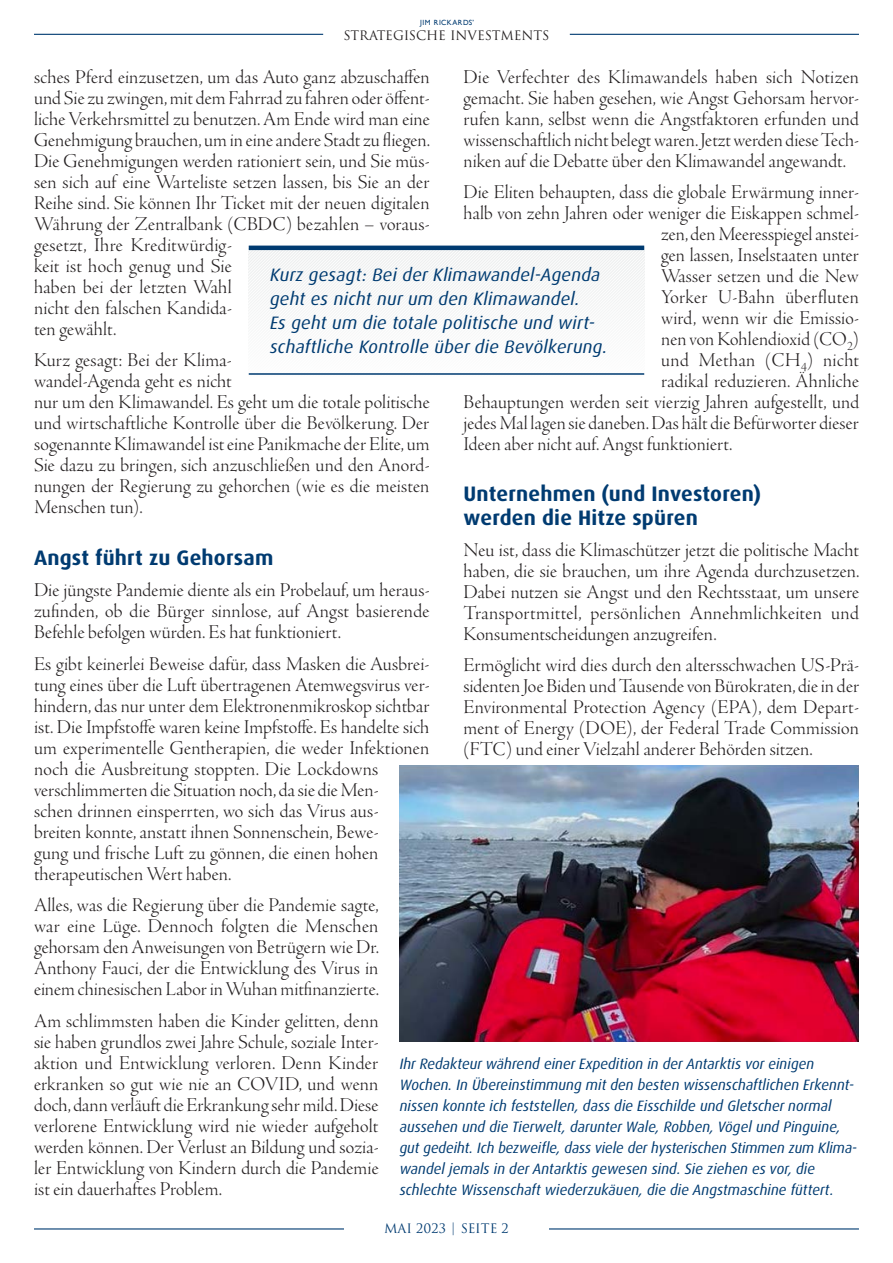
<style>
.page{position:relative;width:893px;height:1263px;background:#fff}
.page>*{position:absolute;margin:0;border:0;box-sizing:border-box;transform-origin:0 0}
.t1{font:700 21px/24px "Dax Pro";letter-spacing:.01em;color:#003b71}
.t2{font:20.25px/21px "Adobe Jenson Pro Lt Disp";letter-spacing:.01em;color:#231f20;text-align:justify}
.t3{font:italic 18px/24px "Dax Pro";letter-spacing:.01em;color:#003b71}
.t4{font:italic 15px/21px "Dax Pro";color:#003b71}
.t5{font:12.75px "Trajan Pro 3";letter-spacing:-.01em;color:#231f20}
.t6{font:12.75px "Trajan Pro 3";color:#003b71}
.t7{font:7.5px "Gill Sans";letter-spacing:.07em;color:#003b71}
</style>
<div class="page">
<hr style="left:34px;top:1228px;width:825px;height:1px;background:#003b71">
<hr style="left:34px;top:34px;width:289px;height:1px;background:#003b71">
<hr style="left:570px;top:34px;width:289px;height:1px;background:#003b71">
<div style="left:344px;top:1224px;width:205px;height:9px;background:#fff"></div>
<div style="left:249px;top:250px;width:395px;height:69px;background:#f5f6f6"></div>
<hr style="left:249px;top:246px;width:395px;height:4px;background:#003b71">
<hr style="left:249px;top:373px;width:395px;height:2px;background:#003b71">
<img style="left:400px;top:765px;width:459px;height:277px">
<p class="t7" style="left:420px;top:18px;width:56px">JIM RICKARDS’</p>
<p class="t5" style="left:343px;top:26px;width:207px">STRATEGISCHE INVESTMENTS</p>
<p class="t2" style="left:34px;top:66px;width:398px;text-align:left">sches Pferd einzusetzen, um das Auto ganz abzuschaffen und Sie zu zwingen, mit dem Fahrrad zu fahren oder öffent&shy;liche Verkehrsmittel zu benutzen. Am Ende wird man eine Genehmigung brauchen, um in eine andere Stadt zu fliegen.<br>Die Genehmigungen werden rationiert sein, und Sie müs&shy;sen sich auf eine Warteliste setzen lassen, bis Sie an der Reihe sind. Sie können Ihr Ticket mit der neuen digitalen Währung der Zentralbank (CBDC) bezahlen – voraus&shy;gesetzt, Ihre Kreditwürdig-<br>keit ist hoch genug und Sie<br>haben bei der letzten Wahl<br>nicht den falschen Kandida-<br>ten gewählt.</p>
<p class="t2" style="left:34px;top:350px;width:397px;text-align:left">Kurz gesagt: Bei der Klima-<br>wandel-Agenda geht es nicht<br>nur um den Klimawandel. Es geht um die totale politische und wirtschaftliche Kontrolle über die Bevölkerung. Der sogenannte Klimawandel ist eine Panikmache der Elite, um Sie dazu zu bringen, sich anzuschließen und den Anord&shy;nungen der Regierung zu gehorchen (wie es die meisten Menschen tun).</p>
<p class="t1" style="left:34px;top:546px;width:241px">Angst führt zu Gehorsam</p>
<p class="t2" style="left:34px;top:580px;width:397px">Die jüngste Pandemie diente als ein Probelauf, um heraus&shy;zufinden, ob die Bürger sinnlose, auf Angst basierende Befehle befolgen würden. Es hat funktioniert.</p>
<p class="t2" style="left:34px;top:653px;width:397px;text-align:left">Es gibt keinerlei Beweise dafür, dass Masken die Ausbrei&shy;tung eines über die Luft übertragenen Atemwegsvirus ver&shy;hindern, das nur unter dem Elektronenmikroskop sichtbar ist. Die Impfstoffe waren keine Impfstoffe. Es handelte sich um experimentelle Gentherapien, die weder Infektionen noch die Ausbreitung stoppten. Die Lockdowns verschlimmerten die Situation noch, da sie die Men-<br>schen drinnen einsperrten, wo sich das Virus aus&shy;breiten konnte, anstatt ihnen Sonnenschein, Bewe-<br>gung und frische Luft zu gönnen, die einen hohen therapeutischen Wert haben.</p>
<p class="t2" style="left:34px;top:895px;width:347px">Alles, was die Regierung über die Pandemie sagte, war eine Lüge. Dennoch folgten die Menschen gehorsam den Anweisungen von Betrügern wie Dr.<br>Anthony Fauci, der die Entwicklung des Virus in einem chinesischen Labor in Wuhan mitfinanzierte.</p>
<p class="t2" style="left:34px;top:1011px;width:346px">Am schlimmsten haben die Kinder gelitten, denn sie haben grundlos zwei Jahre Schule, soziale Inter&shy;aktion und Entwicklung verloren. Denn Kinder erkranken so gut wie nie an COVID, und wenn doch, dann verläuft die Erkrankung sehr mild. Diese verlorene Entwicklung wird nie wieder aufgeholt werden können. Der Verlust an Bildung und sozia&shy;ler Entwicklung von Kindern durch die Pandemie ist ein dauerhaftes Problem.</p>
<p class="t2" style="left:463px;top:66px;width:397px">Die Verfechter des Klimawandels haben sich Notizen gemacht. Sie haben gesehen, wie Angst Gehorsam hervor&shy;rufen kann, selbst wenn die Angstfaktoren erfunden und wissenschaftlich nicht belegt waren. Jetzt werden diese Tech&shy;niken auf die Debatte über den Klimawandel angewandt.</p>
<p class="t2" style="left:463px;top:181px;width:397px">Die Eliten behaupten, dass die globale Erwärmung inner-</p>
<p class="t2" style="left:463px;top:202px;width:397px">halb von zehn Jahren oder weniger die Eiskappen schmel-</p>
<p class="t2" style="left:661px;top:223px;width:199px">zen, den Meeresspiegel anstei-</p>
<p class="t2" style="left:661px;top:244px;width:199px">gen lassen, Inselstaaten unter</p>
<p class="t2" style="left:661px;top:265px;width:199px">Wasser setzen und die New</p>
<p class="t2" style="left:661px;top:286px;width:199px">Yorker U-Bahn überfluten</p>
<p class="t2" style="left:661px;top:307px;width:199px">wird, wenn wir die Emissio-</p>
<p class="t2" style="left:661px;top:328px;width:199px">nen von Kohlendioxid (CO<sub>2</sub>)</p>
<p class="t2" style="left:661px;top:349px;width:199px">und Methan (CH<sub>4</sub>) nicht</p>
<p class="t2" style="left:661px;top:370px;width:199px">radikal reduzieren. Ähnliche</p>
<p class="t2" style="left:463px;top:391px;width:397px">Behauptungen werden seit vierzig Jahren aufgestellt, und</p>
<p class="t2" style="left:463px;top:412px;width:397px">jedes Mal lagen sie daneben. Das hält die Befürworter dieser</p>
<p class="t2" style="left:463px;top:433px;width:270px">Ideen aber nicht auf. Angst funktioniert.</p>
<p class="t1" style="left:463px;top:481px;width:299px">Unternehmen (und Investoren) werden die Hitze spüren</p>
<p class="t2" style="left:463px;top:539px;width:398px">Neu ist, dass die Klimaschützer jetzt die politische Macht haben, die sie brauchen, um ihre Agenda durchzusetzen.<br>Dabei nutzen sie Angst und den Rechtsstaat, um unsere Transportmittel, persönlichen Annehmlichkeiten und Konsumentscheidungen anzugreifen.</p>
<p class="t2" style="left:463px;top:654px;width:397px">Ermöglicht wird dies durch den altersschwachen US-Prä&shy;sidenten Joe Biden und Tausende von Bürokraten, die in der Environmental Protection Agency (EPA), dem Depart&shy;ment of Energy (DOE), der Federal Trade Commission (FTC) und einer Vielzahl anderer Behörden sitzen.</p>
<p class="t3" style="left:270px;top:263px;width:339px">Kurz gesagt: Bei der Klimawandel-Agenda geht es nicht nur um den Klimawandel.<br>Es geht um die totale politische und wirt&shy;schaftliche Kontrolle über die Bevölkerung.</p>
<p class="t4" style="left:400px;top:1053px;width:459px">Ihr Redakteur während einer Expedition in der Antarktis vor einigen Wochen. In Übereinstimmung mit den besten wissenschaftlichen Erkennt&shy;nissen konnte ich feststellen, dass die Eisschilde und Gletscher normal aussehen und die Tierwelt, darunter Wale, Robben, Vögel und Pinguine, gut gedeiht. Ich bezweifle, dass viele der hysterischen Stimmen zum Klima&shy;wandel jemals in der Antarktis gewesen sind. Sie ziehen es vor, die schlechte Wissenschaft wiederzukäuen, die die Angstmaschine füttert.</p>
<p class="t6" style="left:384px;top:1220px;width:126px">MAI 2023 | SEITE 2</p>
</div>
